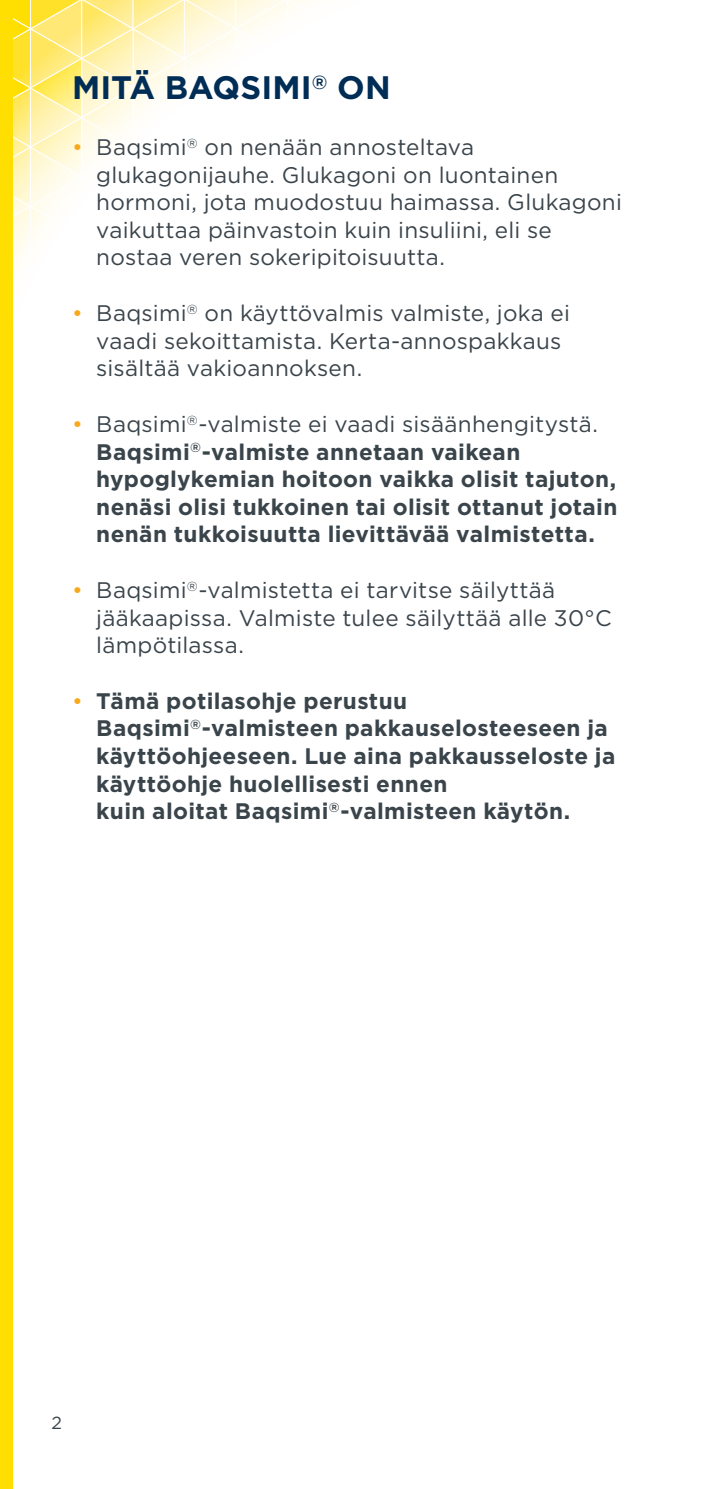
<style>
.page{position:relative;width:702px;height:1489px;background:#fff}
.page>*{position:absolute;margin:0;border:0;box-sizing:border-box;transform-origin:0 0}
.t1{font:700 32.5px "Gotham HTF";letter-spacing:.005em;color:#002d55}
.t2{font:22.5px/27.5px "Gotham HTF";letter-spacing:.01em;color:#3a444b}
.t3{font:700 22.5px/27.5px "Gotham HTF";letter-spacing:.015em;color:#3a444b}
.t4{font:17.5px "Gotham HTF";color:#3a444b}
.s1{color:#f9a81b}
.s2{font-weight:400;color:#f9a81b}
.s3{font-weight:400}
</style>
<div class="page">
<svg style="left:12px;top:0;width:296px;height:474px"></svg>
<div style="left:0;top:0;width:12px;height:1488px;background:#ffdf01"></div>
<h1 class="t1" style="left:72px;top:69px;width:320px">MITÄ BAQSIMI<sup>®</sup> ON</h1>
<p class="t2" style="left:96px;top:133px;width:527px;text-indent:-24px"><span class="s1">•</span> Baqsimi<sup>®</sup> on nenään annosteltava glukagonijauhe. Glukagoni on luontainen hormoni, jota muodostuu haimassa. Glukagoni vaikuttaa päinvastoin kuin insuliini, eli se nostaa veren sokeripitoisuutta.</p>
<p class="t2" style="left:96px;top:299px;width:475px;text-indent:-24px"><span class="s1">•</span> Baqsimi<sup>®</sup> on käyttövalmis valmiste, joka ei vaadi sekoittamista. Kerta-annospakkaus sisältää vakioannoksen.</p>
<p class="t3" style="left:96px;top:410px;width:522px;text-indent:-24px"><span class="s2">•</span> <span class="s3">Baqsimi</span><sup>®</sup><span class="s3">-valmiste ei vaadi sisäänhengitystä.<br></span>Baqsimi<sup>®</sup>-valmiste annetaan vaikean hypoglykemian hoitoon vaikka olisit tajuton, nenäsi olisi tukkoinen tai olisit ottanut jotain nenän tukkoisuutta lievittävää valmistetta.</p>
<p class="t2" style="left:96px;top:576px;width:517px;text-indent:-24px"><span class="s1">•</span> Baqsimi<sup>®</sup>-valmistetta ei tarvitse säilyttää jääkaapissa. Valmiste tulee säilyttää alle 30°C lämpötilassa.</p>
<p class="t3" style="left:96px;top:686px;width:520px;text-indent:-24px"><span class="s2">•</span> Tämä potilasohje perustuu Baqsimi<sup>®</sup>-valmisteen pakkauselosteeseen ja käyttöohjeeseen. Lue aina pakkausseloste ja käyttöohje huolellisesti ennen<br>kuin aloitat Baqsimi<sup>®</sup>-valmisteen käytön.</p>
<p class="t4" style="left:52px;top:1412px;width:12px">2</p>
</div>
